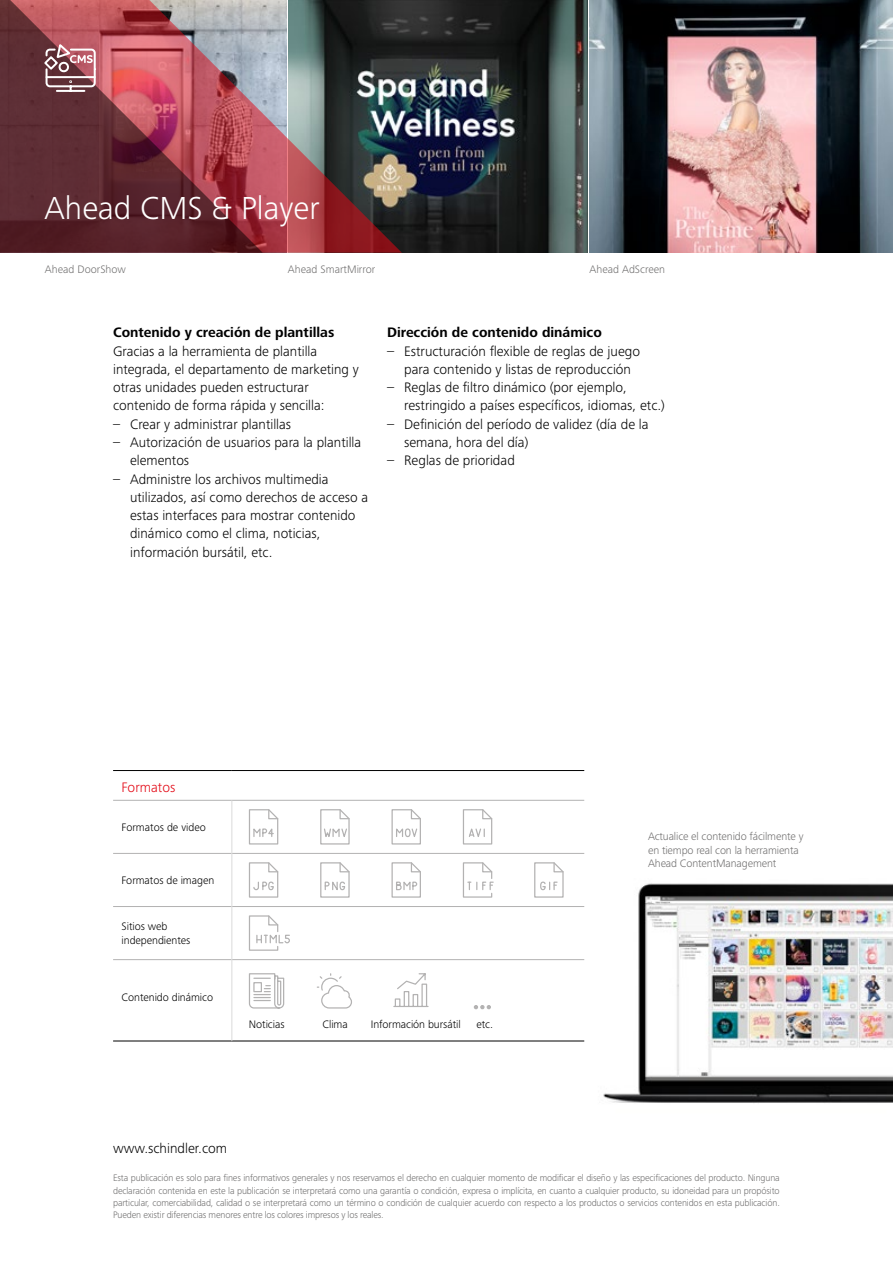
<style>
.page{position:relative;width:893px;height:1263px;background:#fff}
.page>*{position:absolute;margin:0;border:0;box-sizing:border-box;transform-origin:0 0}
.t1{font:300 33px "Frutiger Next LTW1 G";color:#fff}
.t2{font:300 14.25px/18.3px "Frutiger Next LTW1 G";color:#000}
.t3{font:700 14.25px "Frutiger Next LTW1 G";color:#000}
.t4{font:300 14.25px "Frutiger Next LTW1 G";color:#e30613}
.t5{font:300 11.25px/13.5px "Frutiger Next LTW1 G";letter-spacing:-.01em;color:#706f6f}
.t6{font:300 11.25px/13.5px "Frutiger Next LTW1 G";letter-spacing:-.005em;color:#000}
.t7{font:300 9.75px/12.3px "Frutiger Next LTW1 G";letter-spacing:-.015em;color:#706f6f;text-align:justify}
</style>
<div class="page">
<img style="left:508px;top:853px;width:385px;height:250px">
<hr style="left:113px;top:770px;width:119px;height:1px;background:#000">
<hr style="left:232px;top:770px;width:352px;height:1px;background:#000">
<hr style="left:113px;top:800px;width:119px;height:1px;background:#b3b2b2">
<hr style="left:232px;top:800px;width:352px;height:1px;background:#b3b2b2">
<hr style="left:113px;top:853px;width:119px;height:1px;background:#b3b2b2">
<hr style="left:232px;top:853px;width:352px;height:1px;background:#b3b2b2">
<hr style="left:113px;top:906px;width:119px;height:1px;background:#b3b2b2">
<hr style="left:232px;top:906px;width:352px;height:1px;background:#b3b2b2">
<hr style="left:113px;top:959px;width:119px;height:1px;background:#b3b2b2">
<hr style="left:232px;top:959px;width:352px;height:1px;background:#b3b2b2">
<hr style="left:113px;top:1041px;width:119px;height:1px;background:#000">
<hr style="left:232px;top:1041px;width:352px;height:1px;background:#000">
<hr style="left:232px;top:800px;width:1px;height:53px;background:#dadada">
<hr style="left:232px;top:853px;width:1px;height:53px;background:#dadada">
<hr style="left:232px;top:906px;width:1px;height:54px;background:#dadada">
<hr style="left:232px;top:960px;width:1px;height:81px;background:#dadada">
<svg style="left:248px;top:809px;width:31px;height:36px"></svg>
<svg style="left:320px;top:809px;width:30px;height:36px"></svg>
<svg style="left:391px;top:809px;width:30px;height:36px"></svg>
<div style="left:405px;top:828px;width:6px;height:9px;border:1px solid #b3b2b2;border-radius:50%"></div>
<svg style="left:462px;top:809px;width:31px;height:36px"></svg>
<svg style="left:248px;top:862px;width:31px;height:36px"></svg>
<svg style="left:320px;top:862px;width:30px;height:36px"></svg>
<svg style="left:391px;top:862px;width:30px;height:36px"></svg>
<svg style="left:462px;top:862px;width:32px;height:36px"></svg>
<svg style="left:534px;top:862px;width:30px;height:36px"></svg>
<svg style="left:248px;top:915px;width:42px;height:36px"></svg>
<svg style="left:248px;top:973px;width:181px;height:36px"></svg>
<svg style="left:474px;top:1005px;width:17px;height:4px"></svg>
<img style="left:402px;top:0;width:185px;height:253px">
<img style="left:589px;top:0;width:304px;height:253px">
<svg style="left:263px;top:0;width:139px;height:253px;background:#705a5b"></svg>
<svg style="left:0;top:0;width:263px;height:253px;background:#87454e"></svg>
<svg style="left:42px;top:41px;width:55px;height:52px;background:#9f6e74"></svg>
<h1 class="t1" style="left:45px;top:189px;width:277px">Ahead CMS &amp; Player</h1>
<p class="t5" style="left:45px;top:263px;width:83px">Ahead DoorShow</p>
<p class="t5" style="left:288px;top:263px;width:89px">Ahead SmartMirror</p>
<p class="t5" style="left:589px;top:263px;width:77px">Ahead AdScreen</p>
<p class="t3" style="left:113px;top:324px;width:223px">Contenido y creación de plantillas</p>
<p class="t2" style="left:113px;top:342px;width:247px">Gracias a la herramienta de plantilla integrada, el departamento de marketing y otras unidades pueden estructurar contenido de forma rápida y sencilla:</p>
<p class="t2" style="left:113px;top:415px;width:180px">– Crear y administrar plantillas</p>
<p class="t2" style="left:130px;top:433px;width:233px;text-indent:-17px">– Autorización de usuarios para la plantilla elementos</p>
<p class="t2" style="left:130px;top:470px;width:240px;text-indent:-17px">– Administre los archivos multimedia utilizados, así como derechos de acceso a estas interfaces para mostrar contenido dinámico como el clima, noticias, información bursátil, etc.</p>
<p class="t3" style="left:387px;top:324px;width:216px">Dirección de contenido dinámico</p>
<p class="t2" style="left:387px;top:342px;width:254px;text-align:center">– Estructuración flexible de reglas de juego para contenido y listas de reproducción</p>
<p class="t2" style="left:404px;top:378px;width:262px;text-indent:-17px">– Reglas de filtro dinámico (por ejemplo, restringido a países específicos, idiomas, etc.)</p>
<p class="t2" style="left:404px;top:415px;width:246px;text-indent:-17px">– Definición del período de validez (día de la semana, hora del día)</p>
<p class="t2" style="left:387px;top:451px;width:129px">– Reglas de prioridad</p>
<p class="t4" style="left:122px;top:779px;width:55px">Formatos</p>
<p class="t6" style="left:122px;top:820px;width:86px">Formatos de video</p>
<p class="t6" style="left:122px;top:873px;width:94px">Formatos de imagen</p>
<p class="t6" style="left:122px;top:920px;width:70px">Sitios web independientes</p>
<p class="t6" style="left:122px;top:991px;width:93px">Contenido dinámico</p>
<p class="t5" style="left:648px;top:830px;width:157px">Actualice el contenido fácilmente y en tiempo real con la herramienta<br>Ahead ContentManagement</p>
<p class="t6" style="left:249px;top:1018px;width:37px">Noticias</p>
<p class="t6" style="left:323px;top:1018px;width:27px">Clima</p>
<p class="t6" style="left:371px;top:1018px;width:92px">Información bursátil</p>
<p class="t6" style="left:476px;top:1018px;width:18px">etc.</p>
<p class="t2" style="left:113px;top:1139px;width:116px">www.schindler.com</p>
<p class="t7" style="left:113px;top:1172px;width:668px">Esta publicación es solo para fines informativos generales y nos reservamos el derecho en cualquier momento de modificar el diseño y las especificaciones del producto. Ninguna declaración contenida en este la publicación se interpretará como una garantía o condición, expresa o implícita, en cuanto a cualquier producto, su idoneidad para un propósito particular, comerciabilidad, calidad o se interpretará como un término o condición de cualquier acuerdo con respecto a los productos o servicios contenidos en esta publicación.<br>Pueden existir diferencias menores entre los colores impresos y los reales.</p>
</div>
